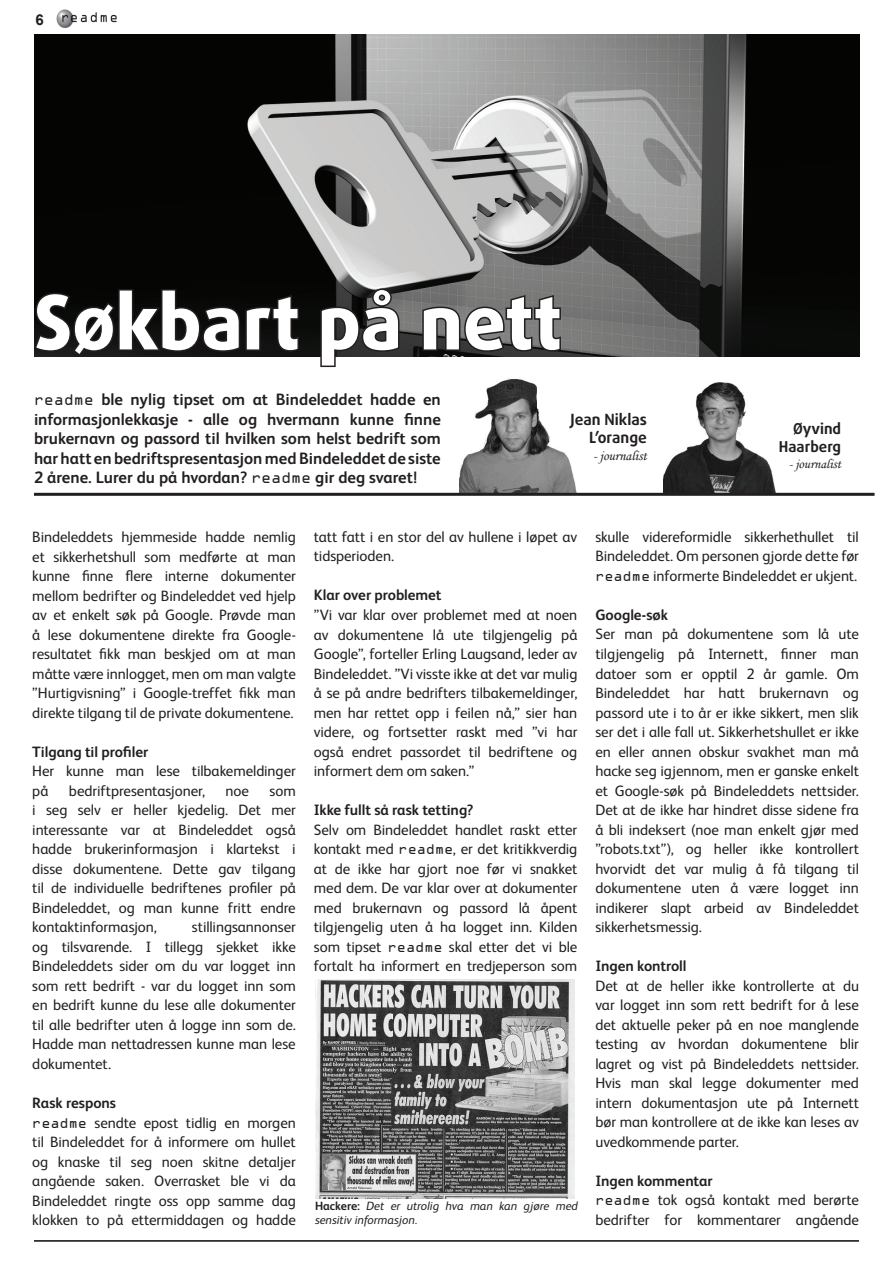
<style>
.page{position:relative;width:893px;height:1263px;background:#fff}
.page>*{position:absolute;margin:0;border:0;box-sizing:border-box;transform-origin:0 0}
.t1{font:800 75px "Daxline Pro";color:#fff}
.t2{font:700 16.5px/19.5px "FS Albert";color:#231f20;text-align:justify}
.t3{font:700 15.45px/18.6px "Daxline Pro";color:#231f20;text-align:right}
.t4{font:15px/19.5px "FS Albert";letter-spacing:-.005em;color:#231f20;text-align:justify}
.t5{font:700 15px "FS Albert";letter-spacing:-.005em;color:#231f20}
.t6{font:700 15px/18px "Daxline Pro";color:#231f20;text-align:right}
.t7{font:700 15px "Arial";color:#231f20}
.t8{font:13.95px "Monotype Corsiva";color:#231f20}
.t9{font:13.5px "Monotype Corsiva";color:#231f20}
.t10{font:italic 12px/14.4px "FS Albert";color:#231f20}
.s1{font-family:"OCRA Extended";font-weight:400}
.s2{font-weight:700}
.s3{font-family:"OCRA Extended"}
.s4{font-weight:700;font-style:normal}
</style>
<div class="page">
<img style="left:56px;top:9px;width:61px;height:19px">
<hr style="left:34px;top:1240px;width:825px;height:2px;background:#231f20">
<img style="left:34px;top:34px;width:825px;height:323px">
<img style="left:459px;top:378px;width:118px;height:115px">
<img style="left:664px;top:382px;width:127px;height:111px">
<hr style="left:34px;top:493px;width:840px;height:3px;background:#231f20">
<svg style="left:34px;top:288px;width:268px;height:69px;background:#121111"></svg>
<svg style="left:319px;top:287px;width:83px;height:81px;background:#484847"></svg>
<svg style="left:421px;top:293px;width:142px;height:60px;background:#595858"></svg>
<img style="left:315px;top:979px;width:260px;height:219px">
<p class="t7" style="left:35px;top:10px;width:10px">6</p>
<h1 class="t1" style="left:34px;top:273px;width:529px">Søkbart på nett</h1>
<p class="t2" style="left:34px;top:389px;width:408px"><span class="s1">readme</span> ble nylig tipset om at Bindeleddet hadde en informasjonlekkasje - alle og hvermann kunne finne brukernavn og passord til hvilken som helst bedrift som har hatt en bedriftspresentasjon med Bindeleddet de siste 2 årene. Lurer du på hvordan? <span class="s1">readme</span> gir deg svaret!</p>
<p class="t3" style="left:570px;top:410px;width:78px">Jean Niklas<br>L’orange</p>
<p class="t8" style="left:593px;top:447px;width:55px">- journalist</p>
<p class="t6" style="left:779px;top:419px;width:64px">Øyvind<br>Haarberg</p>
<p class="t9" style="left:789px;top:455px;width:54px">- journalist</p>
<p class="t4" style="left:32px;top:526px;width:265px">Bindeleddets hjemmeside hadde nemlig et sikkerhetshull som medførte at man kunne finne flere interne dokumenter mellom bedrifter og Bindeleddet ved hjelp av et enkelt søk på Google. Prøvde man å lese dokumentene direkte fra Google&shy;resultatet fikk man beskjed om at man måtte være innlogget, men om man valgte ”Hurtigvisning” i Google-treffet fikk man direkte tilgang til de private dokumentene.</p>
<p class="t5" style="left:32px;top:741px;width:117px">Tilgang til profiler</p>
<p class="t4" style="left:32px;top:760px;width:265px">Her kunne man lese tilbakemeldinger på</p>
<p class="t4" style="left:69px;top:780px;width:138px">bedriftpresentasjoner,</p>
<p class="t4" style="left:226px;top:780px;width:25px">noe</p>
<p class="t4" style="left:32px;top:780px;width:265px;text-indent:237px">som i seg selv er heller kjedelig. Det mer interessante var at Bindeleddet også hadde brukerinformasjon i klartekst i disse dokumentene. Dette gav tilgang til de individuelle bedriftenes profiler på Bindeleddet, og man kunne fritt endre kontaktinformasjon,</p>
<p class="t4" style="left:32px;top:917px;width:265px;text-indent:160px">stillingsannonser og tilsvarende. I tillegg sjekket ikke Bindeleddets sider om du var logget inn som rett bedrift - var du logget inn som en bedrift kunne du lese alle dokumenter til alle bedrifter uten å logge inn som de.<br>Hadde man nettadressen kunne man lese dokumentet.</p>
<p class="t4" style="left:32px;top:1092px;width:265px;text-align:left"><span class="s2">Rask respons<br></span><span class="s3">readme</span> sendte epost tidlig en morgen til Bindeleddet for å informere om hullet og knaske til seg noen skitne detaljer angående saken. Overrasket ble vi da Bindeleddet ringte oss opp samme dag klokken to på ettermiddagen og hadde</p>
<p class="t4" style="left:314px;top:526px;width:265px">tatt fatt i en stor del av hullene i løpet av tidsperioden.</p>
<p class="t5" style="left:314px;top:585px;width:129px">Klar over problemet</p>
<p class="t4" style="left:314px;top:604px;width:265px">”Vi var klar over problemet med at noen av dokumentene lå ute tilgjengelig på Google”, forteller Erling Laugsand, leder av Bindeleddet. ”Vi visste ikke at det var mulig å se på andre bedrifters tilbakemeldinger, men har rettet opp i feilen nå,” sier han videre, og fortsetter raskt med ”vi har også endret passordet til bedriftene og informert dem om saken.”</p>
<p class="t5" style="left:314px;top:800px;width:161px">Ikke fullt så rask tetting?</p>
<p class="t4" style="left:314px;top:819px;width:265px">Selv om Bindeleddet handlet raskt etter kontakt med <span class="s3">readme</span>, er det kritikkverdig at de ikke har gjort noe før vi snakket med dem. De var klar over at dokumenter med brukernavn og passord lå åpent tilgjengelig uten å ha logget inn. Kilden som tipset <span class="s3">readme</span> skal etter det vi ble fortalt ha informert en tredjeperson som</p>
<p class="t10" style="left:315px;top:1198px;width:264px"><span class="s4">Hackere:</span> Det er utrolig hva man kan gjøre med sensitiv informasjon.</p>
<p class="t4" style="left:595px;top:526px;width:265px">skulle videreformidle sikkerhethullet til Bindeleddet. Om personen gjorde dette før <span class="s3">readme</span> informerte Bindeleddet er ukjent.</p>
<p class="t5" style="left:595px;top:605px;width:74px">Google-søk</p>
<p class="t4" style="left:595px;top:624px;width:265px">Ser man på dokumentene som lå ute tilgjengelig på Internett, finner man datoer som er opptil 2 år gamle. Om Bindeleddet har hatt brukernavn og passord ute i to år er ikke sikkert, men slik ser det i alle fall ut. Sikkerhetshullet er ikke en eller annen obskur svakhet man må hacke seg igjennom, men er ganske enkelt et Google-søk på Bindeleddets nettsider.<br>Det at de ikke har hindret disse sidene fra å bli indeksert (noe man enkelt gjør med ”robots.txt”), og heller ikke kontrollert hvorvidt det var mulig å få tilgang til dokumentene uten å være logget inn indikerer slapt arbeid av Bindeleddet sikkerhetsmessig.</p>
<p class="t5" style="left:595px;top:956px;width:93px">Ingen kontroll</p>
<p class="t4" style="left:595px;top:975px;width:265px">Det at de heller ikke kontrollerte at du var logget inn som rett bedrift for å lese det aktuelle peker på en noe manglende testing av hvordan dokumentene blir lagret og vist på Bindeleddets nettsider.<br>Hvis man skal legge dokumenter med intern dokumentasjon ute på Internett bør man kontrollere at de ikke kan leses av uvedkommende parter.</p>
<p class="t4" style="left:595px;top:1170px;width:265px;text-align:left"><span class="s2">Ingen kommentar<br></span><span class="s3">readme</span> tok også kontakt med berørte bedrifter for kommentarer angående</p>
</div>
